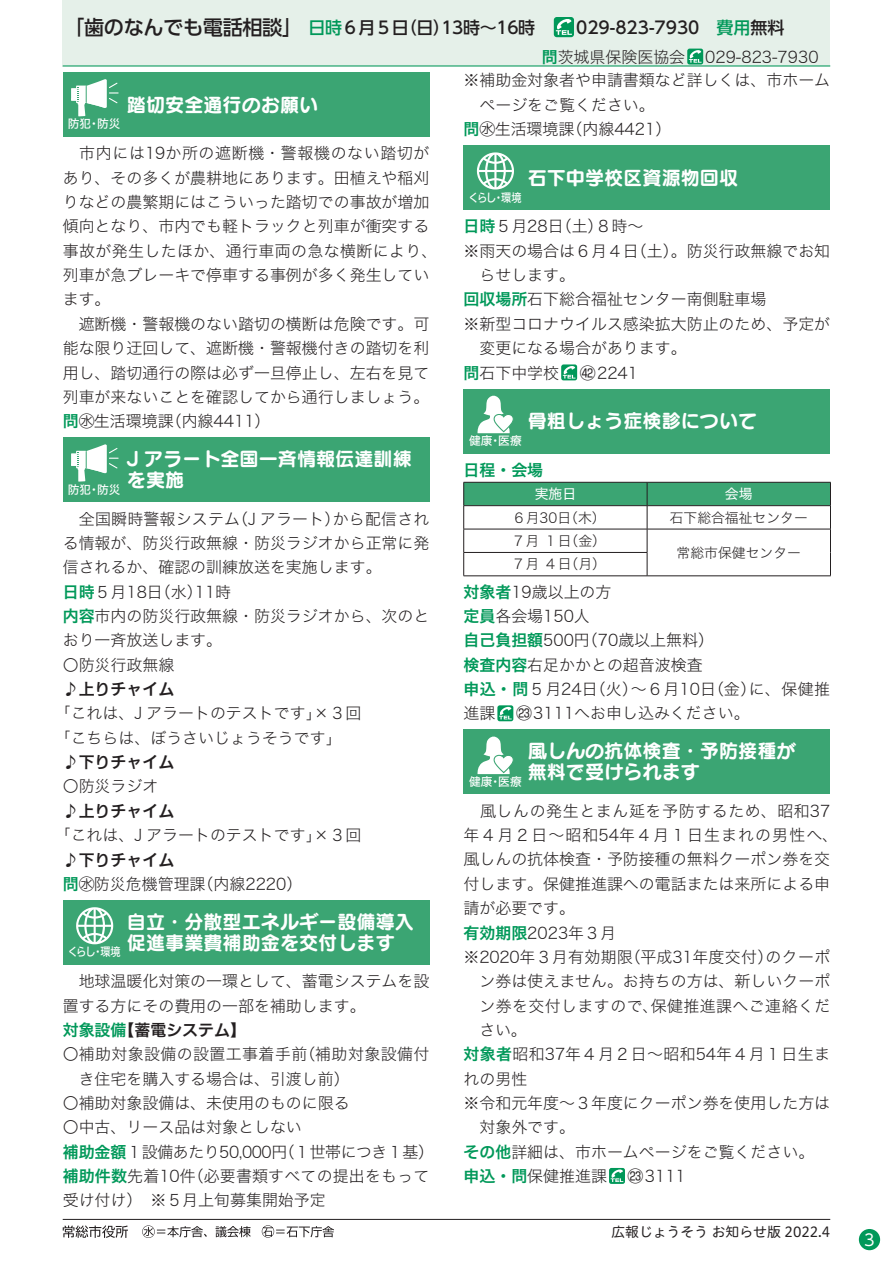
<style>
.page{position:relative;width:893px;height:1263px;background:#fff}
.page>*{position:absolute;margin:0;border:0;box-sizing:border-box;transform-origin:0 0}
.t1{font:19.2px/21px "Seurat Pro B";color:#fff}
.t2{font:500 16.95px "UD Shin Go Pro";letter-spacing:-.02em;color:#231f20}
.t3{font:500 16.95px "UD Shin Go Pro";color:#231f20}
.t4{font:15.9px/24.3px "Hira Kaku Std W2";color:#231f20}
.t5{font:15.9px "Hira Kaku Std W2";letter-spacing:.025em;color:#231f20}
.t6{font:15.9px "Hiragino UD Sans F Std W6";color:#231f20}
.t7{font:15.9px "Hira Kaku Std W2";letter-spacing:-.03em;color:#231f20}
.t8{font:15.9px "Hira Kaku Std W2";letter-spacing:.02em;color:#231f20}
.t9{font:15.9px "Hira Kaku Std W2";letter-spacing:.04em;color:#231f20}
.t10{font:15.9px "Hira Kaku Std W2";letter-spacing:.065em;color:#231f20}
.t11{font:15.9px "Hiragino UD Sans F Std W6";color:#009859}
.t12{font:15.9px "UD Shin Go NT Pro";color:#fff}
.t13{font:13.8px "Hira Kaku Std W2";color:#231f20}
.t14{font:13.8px "Hiragino UD Sans R Std W4";color:#231f20}
.t15{font:13.8px "Hira Kaku Std W4";color:#fff}
.t16{font:11.7px "Hiragino UD Sans F Std W5";color:#fff}
.t17{font:11.7px "Hiragino UD Sans F Std W5";color:#fff;scale:.87 1}
.s1{font-size:20.25px}
.s2{color:#009859}
.s3{font-family:"Hiragino UD Sans F Std W6";color:#009859}
.s4{font-family:"UD Shin Go NT Pro";font-weight:300}
.s5{font-family:"Shin Go Pr 6 N"}
</style>
<div class="page">
<div style="left:63px;top:0;width:767px;height:66px;background:#e5f0e9"></div>
<hr style="left:63px;top:66px;width:767px;height:1px;background:#009859">
<hr style="left:63px;top:1219px;width:767px;height:1px;background:#231f20">
<div style="left:63px;top:72px;width:366px;height:65px;background:#3ba573"></div>
<svg style="left:71px;top:79px;width:47px;height:37px"></svg>
<div style="left:63px;top:437px;width:366px;height:65px;background:#3ba573"></div>
<svg style="left:71px;top:444px;width:47px;height:38px"></svg>
<div style="left:63px;top:900px;width:366px;height:64px;background:#3ba573"></div>
<svg style="left:76px;top:907px;width:37px;height:37px"></svg>
<div style="left:463px;top:145px;width:367px;height:65px;background:#3ba573"></div>
<svg style="left:477px;top:152px;width:37px;height:37px"></svg>
<svg style="left:561px;top:364px;width:16px;height:16px"></svg>
<div style="left:463px;top:389px;width:367px;height:64px;background:#3ba573"></div>
<svg style="left:477px;top:396px;width:36px;height:37px"></svg>
<svg style="left:463px;top:482px;width:368px;height:94px"></svg>
<hr style="left:463px;top:576px;width:184px;height:1px;background:#231f20">
<hr style="left:647px;top:576px;width:184px;height:1px;background:#231f20">
<svg style="left:497px;top:705px;width:16px;height:16px"></svg>
<div style="left:463px;top:730px;width:367px;height:64px;background:#3ba573"></div>
<svg style="left:477px;top:736px;width:36px;height:38px"></svg>
<svg style="left:609px;top:1168px;width:16px;height:16px"></svg>
<svg style="left:687px;top:49px;width:16px;height:16px"></svg>
<svg style="left:554px;top:17px;width:20px;height:20px"></svg>
<svg style="left:63px;top:1225px;width:271px;height:13px"></svg>
<div style="left:859px;top:1229px;width:21px;height:21px;background:#009859;border-radius:50%"></div>
<p class="t2" style="left:64px;top:13px;width:489px"><span class="s1">「歯のなんでも電話相談」</span><span class="s2">日時</span>６月５日（日）13時～16時　</p>
<p class="t3" style="left:576px;top:13px;width:210px">029-823-7930　<span class="s2">費用</span>無料</p>
<p class="t1" style="left:127px;top:93px;width:193px">踏切安全通行のお願い</p>
<p class="t16" style="left:68px;top:115px;width:54px">防犯・防災</p>
<p class="t4" style="left:63px;top:141px;width:376px">　市内には19か所の遮断機・警報機のない踏切があり、その多くが農耕地にあります。田植えや稲刈りなどの農繁期にはこういった踏切での事故が増加傾向となり、市内でも軽トラックと列車が衝突する事故が発生したほか、通行車両の急な横断により、列車が急ブレーキで停車する事例が多く発生しています。<br>　遮断機・警報機のない踏切の横断は危険です。可能な限り迂回して、遮断機・警報機付きの踏切を利用し、踏切通行の際は必ず一旦停止し、左右を見て列車が来ないことを確認してから通行しましょう。<span class="s3">問</span><span class="s4">㊌</span>生活環境課（内線4411）</p>
<p class="t1" style="left:127px;top:447px;width:286px">J アラート全国一斉情報伝達訓練</p>
<p class="t16" style="left:68px;top:480px;width:118px">防犯・防災<sup>を実施</sup></p>
<p class="t4" style="left:63px;top:506px;width:368px">　全国瞬時警報システム（J アラート）から配信される情報が、防災行政無線・防災ラジオから正常に発信されるか、確認の訓練放送を実施します。<br><span class="s3">日時</span>５月18日（水）11時<br><span class="s3">内容</span>市内の防災行政無線・防災ラジオから、次のとおり一斉放送します。<br>〇防災行政無線</p>
<p class="t6" style="left:63px;top:677px;width:113px">♪上りチャイム</p>
<p class="t4" style="left:55px;top:701px;width:308px">「これは、J アラートのテストです」×３回「こちらは、ぼうさいじょうそうです」</p>
<p class="t6" style="left:63px;top:750px;width:113px">♪下りチャイム</p>
<p class="t4" style="left:63px;top:774px;width:97px">〇防災ラジオ</p>
<p class="t6" style="left:63px;top:799px;width:113px">♪上りチャイム</p>
<p class="t4" style="left:55px;top:823px;width:308px">「これは、J アラートのテストです」×３回</p>
<p class="t6" style="left:63px;top:847px;width:113px">♪下りチャイム</p>
<p class="t4" style="left:63px;top:871px;width:241px"><span class="s3">問</span><span class="s4">㊌</span>防災危機管理課（内線2220）</p>
<p class="t1" style="left:68px;top:910px;width:348px;text-indent:59px">自立・分散型エネルギー設備導入<sub>くらし・環境</sub> 促進事業費補助金を交付します</p>
<p class="t4" style="left:63px;top:969px;width:368px">　地球温暖化対策の一環として、蓄電システムを設置する方にその費用の一部を補助します。</p>
<p class="t6" style="left:63px;top:1018px;width:185px"><span class="s2">対象設備</span>【蓄電システム】</p>
<p class="t5" style="left:63px;top:1042px;width:368px">〇補助対象設備の設置工事着手前（補助対象設備付</p>
<p class="t4" style="left:79px;top:1066px;width:273px">き住宅を購入する場合は、引渡し前）</p>
<p class="t4" style="left:63px;top:1090px;width:289px">〇補助対象設備は、未使用のものに限る</p>
<p class="t4" style="left:63px;top:1115px;width:241px">〇中古、リース品は対象としない</p>
<p class="t7" style="left:63px;top:1140px;width:373px"><span class="s3">補助金額</span>１設備あたり50,000円（１世帯につき１基）</p>
<p class="t4" style="left:63px;top:1163px;width:368px"><span class="s3">補助件数</span>先着10件（必要書類すべての提出をもって</p>
<p class="t4" style="left:63px;top:1188px;width:265px">受け付け）　※５月上旬募集開始予定</p>
<p class="t4" style="left:542px;top:44px;width:145px"><span class="s3">問</span>茨城県保険医協会</p>
<p class="t4" style="left:705px;top:44px;width:115px">029-823-7930</p>
<p class="t4" style="left:463px;top:68px;width:368px">※補助金対象者や申請書類など詳しくは、市ホーム</p>
<p class="t4" style="left:479px;top:92px;width:177px">ページをご覧ください。</p>
<p class="t4" style="left:463px;top:117px;width:209px"><span class="s3">問</span><span class="s4">㊌</span>生活環境課（内線4421）</p>
<p class="t1" style="left:528px;top:166px;width:212px">石下中学校区資源物回収</p>
<p class="t17" style="left:469px;top:188px;width:62px">くらし・環境</p>
<p class="t4" style="left:463px;top:214px;width:181px"><span class="s3">日時</span>５月28日（土）８時～</p>
<p class="t4" style="left:463px;top:238px;width:368px">※雨天の場合は６月４日（土）。防災行政無線でお知</p>
<p class="t4" style="left:479px;top:263px;width:97px">らせします。</p>
<p class="t4" style="left:463px;top:287px;width:304px"><span class="s3">回収場所</span>石下総合福祉センター南側駐車場</p>
<p class="t4" style="left:463px;top:311px;width:368px">※新型コロナウイルス感染拡大防止のため、予定が</p>
<p class="t4" style="left:479px;top:336px;width:209px">変更になる場合があります。</p>
<p class="t4" style="left:463px;top:360px;width:97px"><span class="s3">問</span>石下中学校</p>
<p class="t4" style="left:580px;top:360px;width:60px"><span class="s5">㊷</span>2241</p>
<p class="t1" style="left:528px;top:409px;width:231px">骨粗しょう症検診について</p>
<p class="t16" style="left:469px;top:432px;width:54px">健康・医療</p>
<p class="t11" style="left:463px;top:458px;width:81px">日程・会場</p>
<p class="t15" style="left:535px;top:484px;width:43px">実施日</p>
<p class="t15" style="left:725px;top:484px;width:29px">会場</p>
<p class="t13" style="left:512px;top:507px;width:95px">６月30日（木）</p>
<p class="t13" style="left:670px;top:507px;width:140px">石下総合福祉センター</p>
<p class="t13" style="left:512px;top:530px;width:96px">７月 １日（金）</p>
<p class="t13" style="left:677px;top:542px;width:126px">常総市保健センター</p>
<p class="t13" style="left:512px;top:554px;width:96px">７月 ４日（月）</p>
<p class="t4" style="left:463px;top:579px;width:368px"><span class="s3">対象者</span>19歳以上の方<br><span class="s3">定員</span>各会場150人<br><span class="s3">自己負担額</span>500円（70歳以上無料）<br><span class="s3">検査内容</span>右足かかとの超音波検査<br><span class="s3">申込・問</span>５月24日（火）～６月10日（金）に、保健推進課</p>
<p class="t4" style="left:516px;top:701px;width:235px"><span class="s5">㉓</span>3111へお申し込みください。</p>
<p class="t1" style="left:469px;top:740px;width:328px;text-indent:59px">風しんの抗体検査・予防接種が<sub>健康・医療</sub>無料で受けられます</p>
<p class="t9" style="left:463px;top:799px;width:368px">　風しんの発生とまん延を予防するため、昭和37</p>
<p class="t10" style="left:463px;top:823px;width:376px">年４月２日～昭和54年４月１日生まれの男性へ、</p>
<p class="t4" style="left:463px;top:847px;width:368px">風しんの抗体検査・予防接種の無料クーポン券を交</p>
<p class="t4" style="left:463px;top:871px;width:368px">付します。保健推進課への電話または来所による申</p>
<p class="t4" style="left:463px;top:896px;width:113px">請が必要です。</p>
<p class="t4" style="left:463px;top:920px;width:154px"><span class="s3">有効期限</span>2023年３月</p>
<p class="t8" style="left:463px;top:945px;width:368px">※2020年３月有効期限（平成31年度交付）のクーポ</p>
<p class="t4" style="left:479px;top:969px;width:352px">ン券は使えません。お持ちの方は、新しいクーポ</p>
<p class="t5" style="left:479px;top:994px;width:352px">ン券を交付しますので、保健推進課へご連絡くだ</p>
<p class="t4" style="left:479px;top:1017px;width:49px">さい。</p>
<p class="t5" style="left:463px;top:1042px;width:368px"><span class="s3">対象者</span>昭和37年４月２日～昭和54年４月１日生ま</p>
<p class="t4" style="left:463px;top:1066px;width:65px">れの男性</p>
<p class="t4" style="left:463px;top:1090px;width:368px">※令和元年度～３年度にクーポン券を使用した方は</p>
<p class="t4" style="left:479px;top:1115px;width:97px">対象外です。</p>
<p class="t4" style="left:463px;top:1139px;width:352px"><span class="s3">その他</span>詳細は、市ホームページをご覧ください。</p>
<p class="t4" style="left:463px;top:1163px;width:145px"><span class="s3">申込・問</span>保健推進課</p>
<p class="t4" style="left:628px;top:1163px;width:60px"><span class="s5">㉓</span>3111</p>
<p class="t14" style="left:611px;top:1222px;width:220px">広報じょうそう お知らせ版 2022.4</p>
<p class="t12" style="left:864px;top:1227px;width:12px">3</p>
</div>
